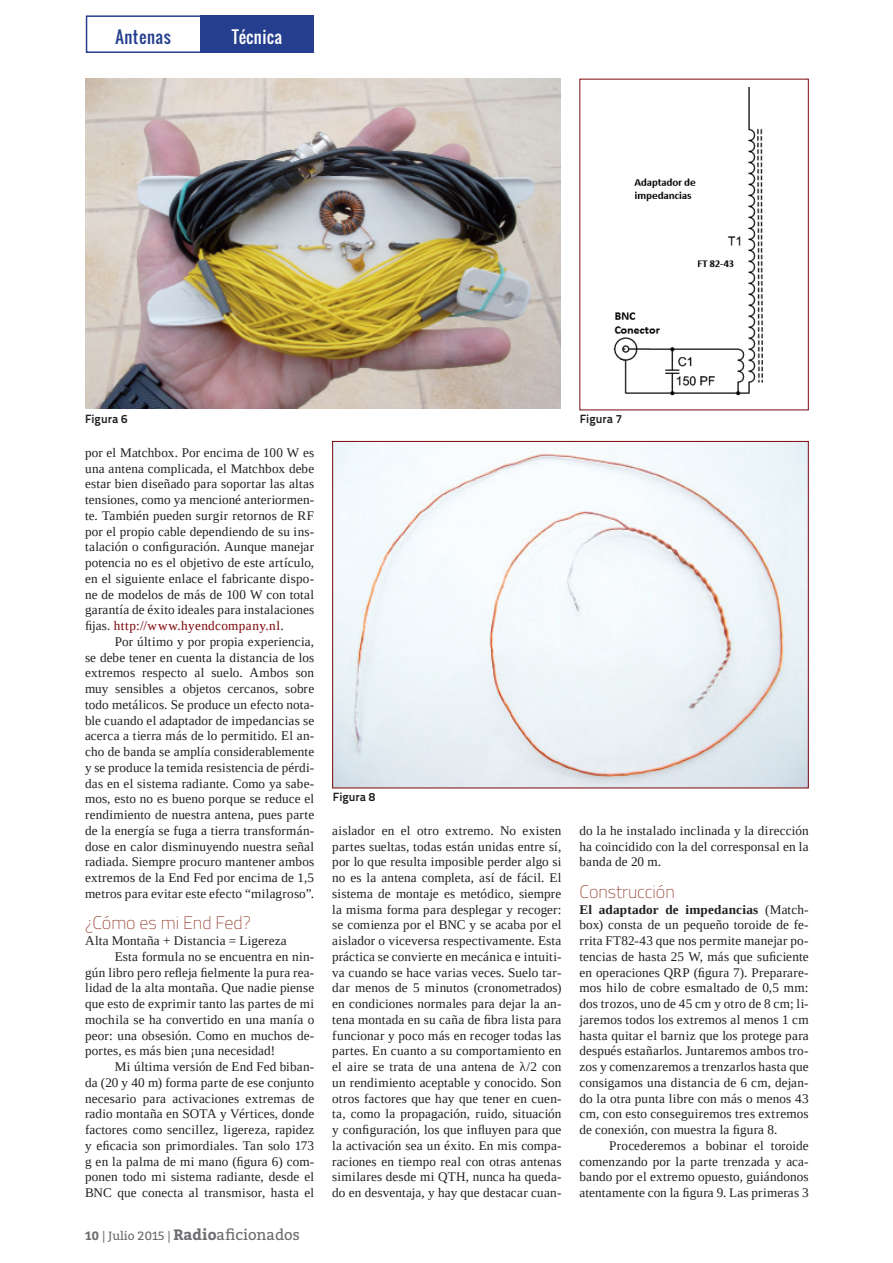
<style>
.page{position:relative;width:893px;height:1263px;background:#fff}
.page>*{position:absolute;margin:0;border:0;box-sizing:border-box;transform-origin:0 0}
.TXT_articles{font:100 18px "Titillium";letter-spacing:-.005em;color:#923827}
.t1{font:16.5px "Oswald";letter-spacing:.03em;color:#253f8e}
.t2{font:16.5px "Oswald";letter-spacing:.03em;color:#fff}
.TXT_articles-2{font:13.2px/15.8px "Tinos";letter-spacing:.01em;color:#231f20;text-align:justify}
.t3{font:12px "Bitter";color:#6c6d70}
.t4{font:12px "Titillium Text 22 L 800 wt";color:#231f20}
.s1{color:#7e0608}
.s2{font-weight:700}
.s3{font-weight:700;font-size:15px}
.s4{font-size:15px}
</style>
<div class="page">
<div style="left:200px;top:15px;width:114px;height:38px;background:#253f8e"></div>
<div style="left:86px;top:15px;width:116px;height:38px;border:2px solid #253f8e"></div>
<img style="left:85px;top:79px;width:475px;height:330px">
<img style="left:613px;top:87px;width:150px;height:309px">
<img style="left:334px;top:443px;width:473px;height:343px">
<p class="t1" style="left:115px;top:24px;width:57px">Antenas</p>
<p class="t2" style="left:232px;top:24px;width:52px">Técnica</p>
<p class="t4" style="left:85px;top:410px;width:44px">Figura 6</p>
<p class="t4" style="left:580px;top:410px;width:44px">Figura 7</p>
<p class="TXT_articles-2" style="left:85px;top:444px;width:231px">por el Matchbox. Por encima de 100 W es una antena complicada, el Matchbox debe estar bien diseñado para soportar las altas tensiones, como ya mencioné anteriormen&shy;te. También pueden surgir retornos de RF por el propio cable dependiendo de su ins&shy;talación o configuración. Aunque manejar potencia no es el objetivo de este artículo, en el siguiente enlace el fabricante dispo&shy;ne de modelos de más de 100 W con total garantía de éxito ideales para instalaciones fijas. <span class="s1">http://www.hyendcompany.nl</span>.</p>
<p class="TXT_articles-2" style="left:85px;top:633px;width:231px;text-indent:30px">Por último y por propia experiencia, se debe tener en cuenta la distancia de los extremos respecto al suelo. Ambos son muy sensibles a objetos cercanos, sobre todo metálicos. Se produce un efecto nota&shy;ble cuando el adaptador de impedancias se acerca a tierra más de lo permitido. El an&shy;cho de banda se amplía considerablemente y se produce la temida resistencia de pérdi&shy;das en el sistema radiante. Como ya sabe&shy;mos, esto no es bueno porque se reduce el rendimiento de nuestra antena, pues parte de la energía se fuga a tierra transformán&shy;dose en calor disminuyendo nuestra señal radiada. Siempre procuro mantener ambos extremos de la End Fed por encima de 1,5 metros para evitar este efecto “milagroso”.</p>
<p class="TXT_articles" style="left:85px;top:910px;width:167px">¿Cómo es mi End Fed?</p>
<p class="TXT_articles-2" style="left:85px;top:933px;width:203px">Alta Montaña + Distancia = Ligereza</p>
<p class="TXT_articles-2" style="left:85px;top:948px;width:231px;text-indent:30px">Esta formula no se encuentra en nin&shy;gún libro pero refleja fielmente la pura rea&shy;lidad de la alta montaña. Que nadie piense que esto de exprimir tanto las partes de mi mochila se ha convertido en una manía o peor: una obsesión. Como en muchos de&shy;portes, es más bien ¡una necesidad!</p>
<p class="TXT_articles-2" style="left:85px;top:1059px;width:231px;text-indent:30px">Mi última versión de End Fed biban&shy;da (20 y 40 m) forma parte de ese conjunto necesario para activaciones extremas de radio montaña en SOTA y Vértices, donde factores como sencillez, ligereza, rapidez y eficacia son primordiales. Tan solo 173 g en la palma de mi mano (figura 6) com&shy;ponen todo mi sistema radiante, desde el BNC que conecta al transmisor, hasta el</p>
<p class="t3" style="left:85px;top:1227px;width:216px"><span class="s2">10</span> | Julio 2015 | <span class="s3">Radio</span><span class="s4">aficionados</span></p>
<p class="t4" style="left:333px;top:788px;width:44px">Figura 8</p>
<p class="TXT_articles-2" style="left:332px;top:822px;width:231px">aislador en el otro extremo. No existen partes sueltas, todas están unidas entre sí, por lo que resulta imposible perder algo si no es la antena completa, así de fácil. El sistema de montaje es metódico, siempre la misma forma para desplegar y recoger: se comienza por el BNC y se acaba por el aislador o viceversa respectivamente. Esta práctica se convierte en mecánica e intuiti&shy;va cuando se hace varias veces. Suelo tar&shy;dar menos de 5 minutos (cronometrados) en condiciones normales para dejar la an&shy;tena montada en su caña de fibra lista para funcionar y poco más en recoger todas las partes. En cuanto a su comportamiento en el aire se trata de una antena de λ/2 con un rendimiento aceptable y conocido. Son otros factores que hay que tener en cuen&shy;ta, como la propagación, ruido, situación y configuración, los que influyen para que la activación sea un éxito. En mis compa&shy;raciones en tiempo real con otras antenas similares desde mi QTH, nunca ha queda&shy;do en desventaja, y hay que destacar cuan-</p>
<p class="TXT_articles-2" style="left:579px;top:822px;width:231px">do la he instalado inclinada y la dirección ha coincidido con la del corresponsal en la banda de 20 m.</p>
<p class="TXT_articles" style="left:579px;top:879px;width:97px">Construcción</p>
<p class="TXT_articles-2" style="left:579px;top:901px;width:231px"><span class="s2">El adaptador de impedancias</span> (Match&shy;box) consta de un pequeño toroide de fe&shy;rrita FT82-43 que nos permite manejar po&shy;tencias de hasta 25 W, más que suficiente en operaciones QRP (figura 7). Preparare&shy;mos hilo de cobre esmaltado de 0,5 mm: dos trozos, uno de 45 cm y otro de 8 cm; li&shy;jaremos todos los extremos al menos 1 cm hasta quitar el barniz que los protege para después estañarlos. Juntaremos ambos tro&shy;zos y comenzaremos a trenzarlos hasta que consigamos una distancia de 6 cm, dejan&shy;do la otra punta libre con más o menos 43 cm, con esto conseguiremos tres extremos de conexión, con muestra la figura 8.</p>
<p class="TXT_articles-2" style="left:579px;top:1137px;width:231px;text-indent:30px">Procederemos a bobinar el toroide comenzando por la parte trenzada y aca&shy;bando por el extremo opuesto, guiándonos atentamente con la figura 9. Las primeras 3</p>
</div>
